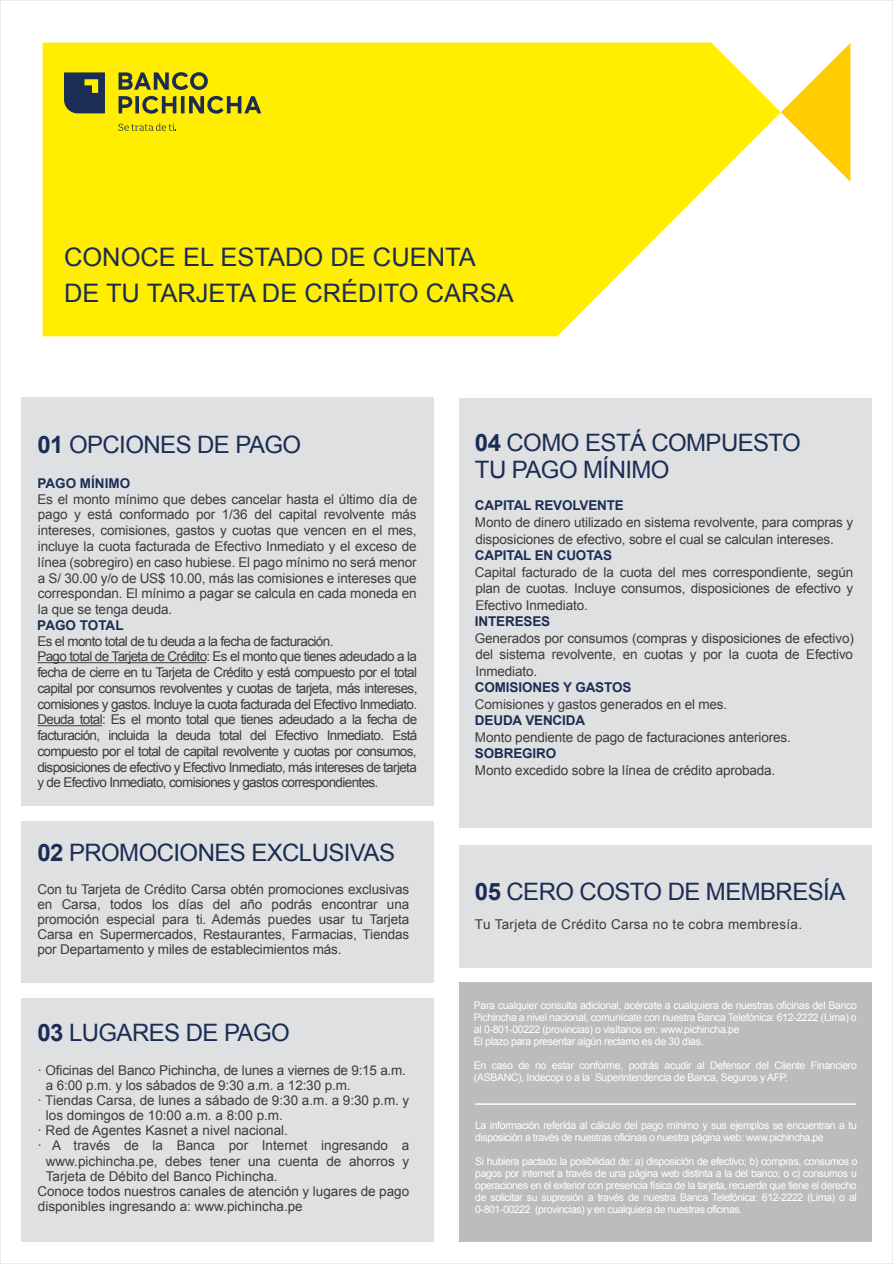
<style>
.page{position:relative;width:893px;height:1264px;background:#fff}
.page>*{position:absolute;margin:0;border:0;box-sizing:border-box;transform-origin:0 0}
.t1{font:25.5px/36px "Arial";color:#1b2d54}
.t2{font:24px/27px "Arial";letter-spacing:-.025em;color:#1b2d54}
.t3{font:13.5px/15.9px "Arial";letter-spacing:-.01em;color:#3c3c3b;text-align:justify}
.t4{font:13.5px/15.6px "Arial";letter-spacing:-.045em;color:#3c3c3b}
.t5{font:700 13.5px "Arial";letter-spacing:-.01em;color:#1c2e53}
.t6{font:13.5px "Arial";letter-spacing:.025em;color:#3c3c3b}
.t7{font:10.5px/12px "Arial";letter-spacing:-.03em;color:#fff}
.s1{font-weight:700}
</style>
<div class="page">
<div style="left:459px;top:845px;width:412px;height:122px;background:#dfe0e2"></div>
<div style="left:459px;top:982px;width:412px;height:260px;background:#bcbcbc"></div>
<div style="left:21px;top:998px;width:413px;height:244px;background:#dfe0e2"></div>
<div style="left:21px;top:821px;width:413px;height:161px;background:#dfe0e2"></div>
<div style="left:459px;top:398px;width:412px;height:429px;background:#dfe0e2"></div>
<div style="left:21px;top:398px;width:413px;height:408px;background:#dfe0e2"></div>
<hr style="left:37px;top:662px;width:169px;height:1px;background:#3c3c3b">
<hr style="left:37px;top:725px;width:65px;height:1px;background:#3c3c3b">
<hr style="left:475px;top:1103px;width:381px;height:1px;background:#fff">
<svg style="left:43px;top:43px;width:738px;height:293px;background:#fef021"></svg>
<svg style="left:781px;top:43px;width:69px;height:139px"></svg>
<svg style="left:118px;top:124px;width:58px;height:7px"></svg>
<svg style="left:119px;top:72px;width:142px;height:42px;background:#b6b01a"></svg>
<svg style="left:64px;top:72px;width:41px;height:41px;background:#34424a"></svg>
<h1 class="t1" style="left:64px;top:239px;width:451px">CONOCE EL ESTADO DE CUENTA<br>DE TU TARJETA DE CRÉDITO CARSA</h1>
<h2 class="t2" style="left:37px;top:431px;width:265px"><span class="s1">01</span> OPCIONES DE PAGO</h2>
<h2 class="t2" style="left:475px;top:429px;width:327px"><span class="s1">04</span> COMO ESTÁ COMPUESTO<br>TU PAGO MÍNIMO</h2>
<p class="t5" style="left:37px;top:474px;width:94px">PAGO MÍNIMO</p>
<p class="t3" style="left:37px;top:491px;width:381px">Es el monto mínimo que debes cancelar hasta el último día de pago y está conformado por 1/36 del capital revolvente más intereses, comisiones, gastos y cuotas que vencen en el mes, incluye la cuota facturada de Efectivo Inmediato y el exceso de línea (sobregiro) en caso hubiese. El pago mínimo no será menor a S/ 30.00 y/o de US$ 10.00, más las comisiones e intereses que correspondan. El mínimo a pagar se calcula en cada moneda en la que se tenga deuda.</p>
<p class="t5" style="left:37px;top:616px;width:88px">PAGO TOTAL</p>
<p class="t4" style="left:37px;top:633px;width:382px">Es el monto total de tu deuda a la fecha de facturación.<br>Pago total de Tarjeta de Crédito: Es el monto que tienes adeudado a la fecha de cierre en tu Tarjeta de Crédito y está compuesto por el total capital por consumos revolventes y cuotas de tarjeta, más intereses, comisiones y gastos. Incluye la cuota facturada del Efectivo Inmediato.<br>Deuda total: Es el monto total que tienes adeudado a la fecha de facturación, incluida la deuda total del Efectivo Inmediato. Está compuesto por el total de capital revolvente y cuotas por consumos, disposiciones de efectivo y Efectivo Inmediato, más intereses de tarjeta y de Efectivo Inmediato, comisiones y gastos correspondientes.</p>
<p class="t5" style="left:475px;top:497px;width:150px">CAPITAL REVOLVENTE</p>
<p class="t3" style="left:475px;top:514px;width:380px">Monto de dinero utilizado en sistema revolvente, para compras y disposiciones de efectivo, sobre el cual se calculan intereses.</p>
<p class="t5" style="left:475px;top:546px;width:139px">CAPITAL EN CUOTAS</p>
<p class="t3" style="left:475px;top:563px;width:380px">Capital facturado de la cuota del mes correspondiente, según plan de cuotas. Incluye consumos, disposiciones de efectivo y Efectivo Inmediato.</p>
<p class="t5" style="left:475px;top:612px;width:77px">INTERESES</p>
<p class="t3" style="left:475px;top:629px;width:380px">Generados por consumos (compras y disposiciones de efectivo) del sistema revolvente, en cuotas y por la cuota de Efectivo Inmediato.</p>
<p class="t5" style="left:475px;top:678px;width:158px">COMISIONES Y GASTOS</p>
<p class="t3" style="left:475px;top:696px;width:254px">Comisiones y gastos generados en el mes.</p>
<p class="t5" style="left:475px;top:711px;width:112px">DEUDA VENCIDA</p>
<p class="t3" style="left:475px;top:729px;width:317px">Monto pendiente de pago de facturaciones anteriores.</p>
<p class="t5" style="left:475px;top:744px;width:83px">SOBREGIRO</p>
<p class="t3" style="left:475px;top:762px;width:302px">Monto excedido sobre la línea de crédito aprobada.</p>
<h2 class="t2" style="left:37px;top:839px;width:359px"><span class="s1">02</span> PROMOCIONES EXCLUSIVAS</h2>
<p class="t3" style="left:37px;top:882px;width:373px;line-height:15px">Con tu Tarjeta de Crédito Carsa obtén promociones exclusivas en Carsa, todos los días del año podrás encontrar una promoción especial para ti. Además puedes usar tu Tarjeta Carsa en Supermercados, Restaurantes, Farmacias, Tiendas por Departamento y miles de establecimientos más.</p>
<h2 class="t2" style="left:37px;top:1019px;width:254px"><span class="s1">03</span> LUGARES DE PAGO</h2>
<p class="t3" style="left:37px;top:1063px;width:370px">· Oficinas del Banco Pichincha, de lunes a viernes de 9:15 a.m.</p>
<p class="t3" style="left:46px;top:1078px;width:306px">a 6:00 p.m. y los sábados de 9:30 a.m. a 12:30 p.m.</p>
<p class="t3" style="left:37px;top:1093px;width:373px">· Tiendas Carsa, de lunes a sábado de 9:30 a.m. a 9:30 p.m. y</p>
<p class="t3" style="left:46px;top:1108px;width:239px">los domingos de 10:00 a.m. a 8:00 p.m.</p>
<p class="t3" style="left:37px;top:1123px;width:252px">· Red de Agentes Kasnet a nivel nacional.</p>
<p class="t3" style="left:37px;top:1138px;width:373px">· A través de la Banca por Internet ingresando a</p>
<p class="t3" style="left:46px;top:1153px;width:365px">www.pichincha.pe, debes tener una cuenta de ahorros y</p>
<p class="t3" style="left:46px;top:1168px;width:233px">Tarjeta de Débito del Banco Pichincha.</p>
<p class="t3" style="left:37px;top:1183px;width:373px">Conoce todos nuestros canales de atención y lugares de pago</p>
<p class="t3" style="left:38px;top:1198px;width:266px">disponibles ingresando a: www.pichincha.pe</p>
<h2 class="t2" style="left:475px;top:878px;width:372px"><span class="s1">05</span> CERO COSTO DE MEMBRESÍA</h2>
<p class="t6" style="left:475px;top:916px;width:329px">Tu Tarjeta de Crédito Carsa no te cobra membresía.</p>
<p class="t7" style="left:474px;top:999px;width:385px">Para cualquier consulta adicional, acércate a cualquiera de nuestras oficinas del Banco Pichincha a nivel nacional, comunícate con nuestra Banca Telefónica: 612-2222 (Lima) o al 0-801-00222 (provincias) o visítanos en: www.pichincha.pe<br>El plazo para presentar algún reclamo es de 30 días.</p>
<p class="t7" style="left:474px;top:1059px;width:384px">En caso de no estar conforme, podrás acudir al Defensor del Cliente Financiero (ASBANC), Indecopi o a la Superintendencia de Banca, Seguros y AFP.</p>
<p class="t7" style="left:475px;top:1119px;width:383px">La información referida al cálculo del pago mínimo y sus ejemplos se encuentran a tu disposición a través de nuestras oficinas o nuestra página web: www.pichincha.pe</p>
<p class="t7" style="left:475px;top:1155px;width:384px;text-align:justify">Si hubiera pactado la posibilidad de: a) disposición de efectivo; b) compras, consumos o pagos por internet a través de una página web distinta a la del banco; o c) consumos u operaciones en el exterior con presencia física de la tarjeta, recuerde que tiene el derecho de solicitar su supresión a través de nuestra Banca Telefónica: 612-2222 (Lima) o al 0-801-00222 (provincias) y en cualquiera de nuestras oficinas.</p>
</div>
